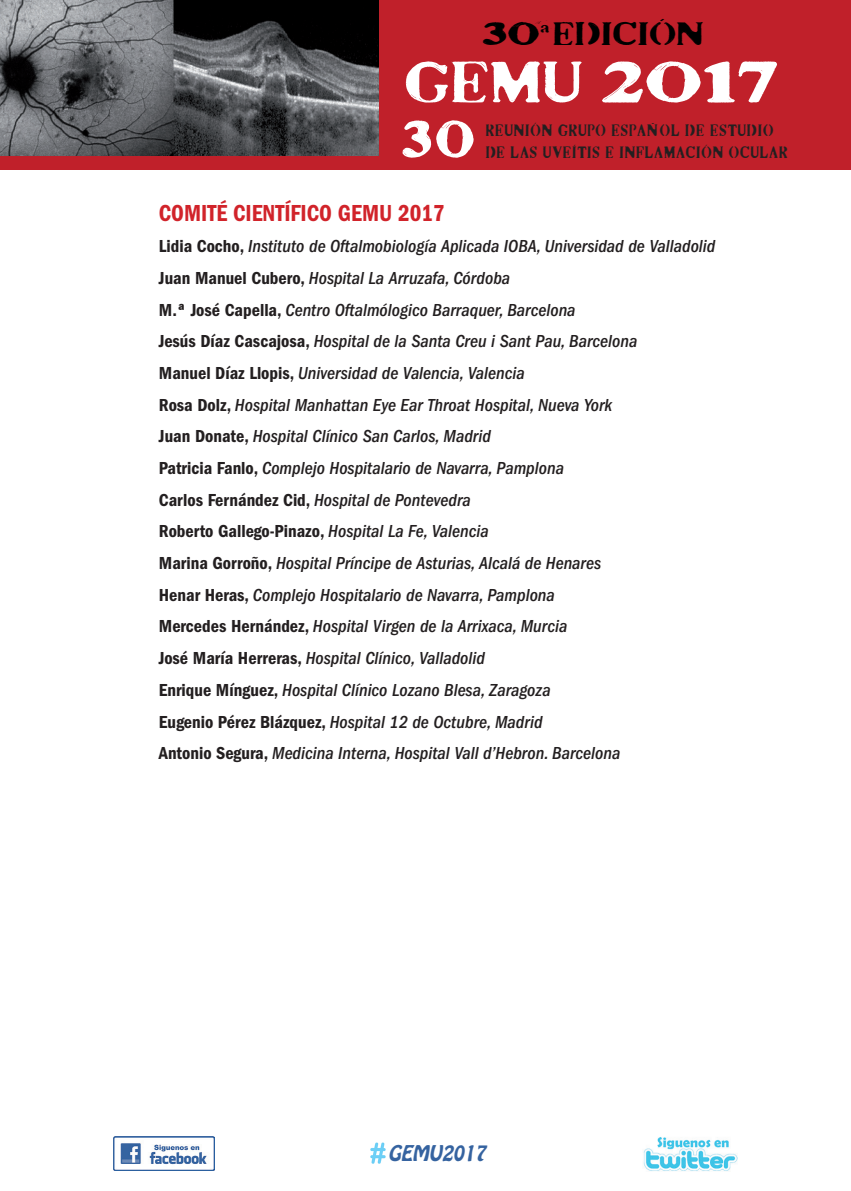
<style>
.page{position:relative;width:851px;height:1191px;background:#fff}
.page>*{position:absolute;margin:0;border:0;box-sizing:border-box;transform-origin:0 0}
.t1{font:56.6px "Co 2";color:#fff;scale:1.32 1}
.t2{font:51.4px "Co 2";color:#fff}
.t3{font:31.4px "Co 2";color:#000;scale:1.32 1}
.sesion{font:24px "ITC Franklin Gothic Std Dm Cd";color:#d1232a;scale:.95 1}
.t4{font:italic 19.2px "Hobo Std";color:#3563a0}
.titulo{font:italic 500 condensed 18px "ITC Franklin Gothic Std";color:#231f20}
.titulo-2{font:18px "ITC Franklin Gothic Std Dm Cd";color:#231f20}
.t5{font:16px/21.6px "Co 2";letter-spacing:.05em;color:#231f20}
.s1{font-family:"ITC Franklin Gothic Std Dm Cd";font-weight:400;font-style:normal;font-stretch:normal}
.s2{font-family:"ITC Franklin Gothic Std";font-weight:500;font-style:italic;font-stretch:condensed}
</style>
<div class="page">
<div style="left:0;top:0;width:850px;height:170px;background:#c0202a"></div>
<hr style="left:850px;top:0;width:1px;height:170px;background:#c0202a">
<img style="left:0;top:0;width:378px;height:156px">
<img style="left:643px;top:1137px;width:94px;height:34px">
<img style="left:113px;top:1136px;width:102px;height:34px">
<img style="left:370px;top:1142px;width:15px;height:21px">
<h3 class="t3" style="left:483px;top:18px;width:169px">30ªEDICIÓN</h3>
<h1 class="t1" style="left:406px;top:54px;width:285px">GEMU 2017</h1>
<h2 class="t2" style="left:402px;top:114px;width:75px">30</h2>
<p class="t5" style="left:486px;top:120px;width:303px">REUNIÓN GRUPO ESPAÑOL DE ESTUDIO<br>DE LAS UVEÍTIS E INFLAMACIÓN OCULAR</p>
<p class="sesion" style="left:159px;top:199px;width:302px">COMITÉ CIENTÍFICO GEMU 2017</p>
<p class="titulo" style="left:159px;top:236px;width:558px"><span class="s1">Lidia Cocho,</span> Instituto de Oftalmobiología Aplicada IOBA, Universidad de Valladolid</p>
<p class="titulo" style="left:159px;top:268px;width:353px"><span class="s1">Juan Manuel Cubero,</span> Hospital La Arruzafa, Córdoba</p>
<p class="titulo" style="left:159px;top:300px;width:418px"><span class="s1">M.ª José Capella,</span> Centro Oftalmólogico Barraquer, Barcelona</p>
<p class="titulo" style="left:159px;top:331px;width:480px"><span class="s1">Jesús Díaz Cascajosa,</span> Hospital de la Santa Creu i Sant Pau, Barcelona</p>
<p class="titulo" style="left:159px;top:363px;width:367px"><span class="s1">Manuel Díaz Llopis,</span> Universidad de Valencia, Valencia</p>
<p class="titulo" style="left:159px;top:395px;width:455px"><span class="s1">Rosa Dolz,</span> Hospital Manhattan Eye Ear Throat Hospital, Nueva York</p>
<p class="titulo" style="left:159px;top:426px;width:333px"><span class="s1">Juan Donate,</span> Hospital Clínico San Carlos, Madrid</p>
<p class="titulo" style="left:159px;top:458px;width:406px"><span class="s1">Patricia Fanlo,</span> Complejo Hospitalario de Navarra, Pamplona</p>
<p class="titulo" style="left:159px;top:490px;width:313px"><span class="s1">Carlos Fernández Cid,</span> Hospital de Pontevedra</p>
<p class="titulo-2" style="left:159px;top:521px;width:331px">Roberto Gallego-Pinazo, <span class="s2">Hospital La Fe, Valencia</span></p>
<p class="titulo" style="left:159px;top:553px;width:443px"><span class="s1">Marina Gorroño,</span> Hospital Príncipe de Asturias, Alcalá de Henares</p>
<p class="titulo" style="left:159px;top:585px;width:397px"><span class="s1">Henar Heras,</span> Complejo Hospitalario de Navarra, Pamplona</p>
<p class="titulo" style="left:159px;top:616px;width:410px"><span class="s1">Mercedes Hernández,</span> Hospital Virgen de la Arrixaca, Murcia</p>
<p class="titulo" style="left:159px;top:648px;width:328px"><span class="s1">José María Herreras,</span> Hospital Clínico, Valladolid</p>
<p class="titulo" style="left:159px;top:680px;width:393px"><span class="s1">Enrique Mínguez,</span> Hospital Clínico Lozano Blesa, Zaragoza</p>
<p class="titulo" style="left:159px;top:711px;width:385px"><span class="s1">Eugenio Pérez Blázquez,</span> Hospital 12 de Octubre, Madrid</p>
<p class="titulo" style="left:159px;top:743px;width:463px"><span class="s1">Antonio Segura,</span> Medicina Interna, Hospital Vall d’Hebron. Barcelona</p>
<p class="t4" style="left:388px;top:1139px;width:104px">GEMU2017</p>
</div>
